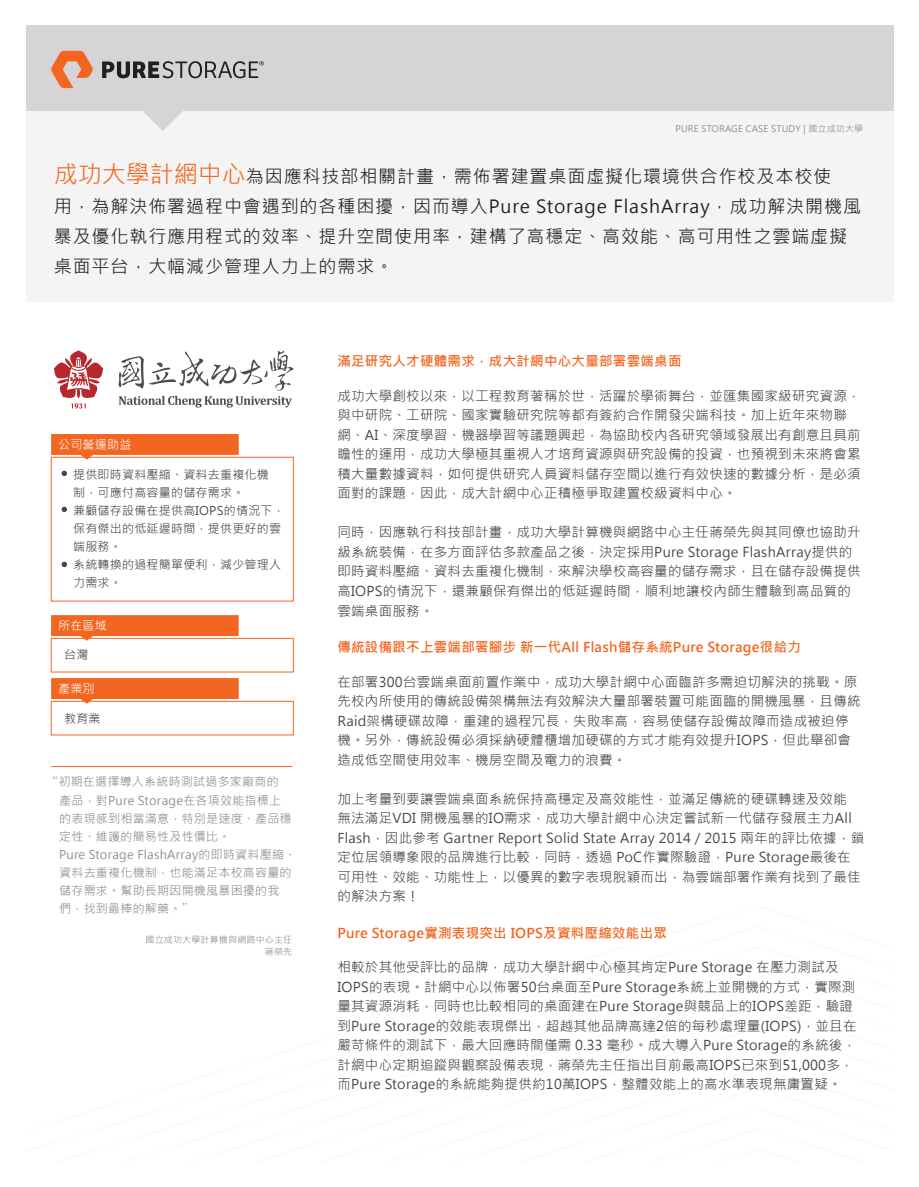
<style>
.page{position:relative;width:919px;height:1187px;background:#fff}
.page>*{position:absolute;margin:0;border:0;box-sizing:border-box;transform-origin:0 0}
.t1{font:18px/30px "Microsoft Jheng Hei";letter-spacing:.05em;color:#1f2020}
.t2{font:13.5px/19.5px "Microsoft Jheng Hei";letter-spacing:.02em;color:#474545}
.t3{font:700 13.5px "Microsoft Jheng Hei";letter-spacing:.02em;color:#f36621}
.t4{font:12px/18px "Microsoft Jheng Hei";letter-spacing:.02em;color:#8c8d8f}
.t5{font:12px/18px "Microsoft Jheng Hei";letter-spacing:.02em;color:#474545}
.t6{font:12px "Microsoft Jheng Hei";letter-spacing:.02em;color:#fff}
.t7{font:9px/12px "Microsoft Jheng Hei";letter-spacing:.02em;color:#8c8d8f;text-align:right}
.s1{font-size:24px;color:#f36621}
.s2{font-family:"Adobe Ming Std";font-weight:300}
</style>
<div class="page">
<svg style="left:118px;top:350px;width:176px;height:57px"></svg>
<svg style="left:54px;top:350px;width:49px;height:58px"></svg>
<div style="left:51px;top:457px;width:242px;height:144px;background:#fff;border:1px solid #f36621"></div>
<svg style="left:51px;top:678px;width:188px;height:25px;background:#f4783b"></svg>
<svg style="left:51px;top:434px;width:188px;height:25px;background:#f4783b"></svg>
<svg style="left:51px;top:615px;width:188px;height:25px;background:#f4783b"></svg>
<div style="left:26px;top:26px;width:867px;height:276px;background:#f3f4f3"></div>
<svg style="left:62px;top:506px;width:5px;height:6px"></svg>
<svg style="left:62px;top:561px;width:5px;height:6px"></svg>
<svg style="left:62px;top:470px;width:5px;height:6px"></svg>
<hr style="left:51px;top:766px;width:241px;height:1px;background:#f36621">
<div style="left:26px;top:26px;width:867px;height:85px;background:#d6d4d4"></div>
<svg style="left:51px;top:51px;width:42px;height:37px"></svg>
<svg style="left:102px;top:61px;width:162px;height:70px"></svg>
<p class="t7" style="left:675px;top:123px;width:189px">PURE STORAGE CASE STUDY | 國立成功大學</p>
<h1 class="t1" style="left:54px;top:162px;width:808px"><span class="s1">成功大學計網中心</span>為因應科技部相關計畫，需佈署建置桌面虛擬化環境供合作校及本校使<br>用，為解決佈署過程中會遇到的各種困擾，因而導入Pure Storage FlashArray，成功解決開機風暴及優化執行應用程式的效率、提升空間使用率，建構了高穩定、高效能、高可用性之雲端虛擬桌面平台，大幅減少管理人力上的需求。</h1>
<p class="t6" style="left:58px;top:437px;width:75px">公司營運助益</p>
<p class="t5" style="left:73px;top:465px;width:213px">提供即時資料壓縮、資料去重複化機<br>制，可應付高容量的儲存需求。<br>兼顧儲存設備在提供高IOPS的情況下，保有傑出的低延遲時間，提供更好的雲端服務。<br>系統轉換的過程簡單便利，減少管理人力需求。</p>
<p class="t6" style="left:58px;top:617px;width:50px">所在區域</p>
<p class="t5" style="left:64px;top:646px;width:26px">台灣</p>
<p class="t6" style="left:58px;top:680px;width:38px">產業別</p>
<p class="t5" style="left:64px;top:709px;width:38px">教育業</p>
<p class="t4" style="left:59px;top:773px;width:239px;text-indent:-13px"><span class="s2">“</span>初期在選擇導入系統時測試過多家廠商的<br>產品，對Pure Storage在各項效能指標上<br>的表現感到相當滿意，特別是速度、產品穩定性、維護的簡易性及性價比。<br>Pure Storage FlashArray的即時資料壓縮、資料去重複化機制，也能滿足本校高容量的儲存需求。幫助長期因開機風暴困擾的我<br>們，找到最棒的解藥。<span class="s2">”</span></p>
<p class="t7" style="left:145px;top:933px;width:148px">國立成功大學計算機與網路中心主任蔣榮先</p>
<p class="t3" style="left:337px;top:353px;width:345px">滿足研究人才硬體需求，成大計網中心大量部署雲端桌面</p>
<p class="t2" style="left:337px;top:386px;width:524px">成功大學創校以來，以工程教育著稱於世，活躍於學術舞台，並匯集國家級研究資源，與中研院、工研院、國家實驗研究院等都有簽約合作開發尖端科技。加上近年來物聯網、AI、深度學習、機器學習等議題興起，為協助校內各研究領域發展出有創意且具前瞻性的運用，成功大學極其重視人才培育資源與研究設備的投資，也預視到未來將會累積大量數據資料，如何提供研究人員資料儲存空間以進行有效快速的數據分析，是必須面對的課題，因此，成大計網中心正積極爭取建置校級資料中心。</p>
<p class="t2" style="left:337px;top:522px;width:524px">同時，因應執行科技部計畫，成功大學計算機與網路中心主任蔣榮先與其同僚也協助升級系統裝備，在多方面評估多款產品之後，決定採用Pure Storage FlashArray提供的即時資料壓縮、資料去重複化機制，來解決學校高容量的儲存需求，且在儲存設備提供高IOPS的情況下，還兼顧保有傑出的低延遲時間，順利地讓校內師生體驗到高品質的雲端桌面服務。</p>
<p class="t3" style="left:337px;top:639px;width:465px">傳統設備跟不上雲端部署腳步 新一代All Flash儲存系統Pure Storage很給力</p>
<p class="t2" style="left:337px;top:672px;width:524px">在部署300台雲端桌面前置作業中，成功大學計網中心面臨許多需迫切解決的挑戰。原先校內所使用的傳統設備架構無法有效解決大量部署裝置可能面臨的開機風暴，且傳統Raid架構硬碟故障，重建的過程冗長，失敗率高，容易使儲存設備故障而造成被迫停機。另外，傳統設備必須採納硬體櫃增加硬碟的方式才能有效提升IOPS，但此舉卻會造成低空間使用效率、機房空間及電力的浪費。</p>
<p class="t2" style="left:337px;top:789px;width:528px">加上考量到要讓雲端桌面系統保持高穩定及高效能性，並滿足傳統的硬碟轉速及效能<br>無法滿足VDI 開機風暴的IO需求，成功大學計網中心決定嘗試新一代儲存發展主力All Flash，因此參考 Gartner Report Solid State Array 2014 / 2015 兩年的評比依據，鎖定位居領導象限的品牌進行比較，同時，透過 PoC作實際驗證，Pure Storage最後在可用性、效能、功能性上，以優異的數字表現脫穎而出，為雲端部署作業有找到了最佳的解決方案！</p>
<p class="t3" style="left:337px;top:924px;width:331px">Pure Storage實測表現突出 IOPS及資料壓縮效能出眾</p>
<p class="t2" style="left:337px;top:957px;width:520px">相較於其他受評比的品牌，成功大學計網中心極其肯定Pure Storage 在壓力測試及IOPS的表現。計網中心以佈署50台桌面至Pure Storage系統上並開機的方式，實際測量其資源消耗，同時也比較相同的桌面建在Pure Storage與競品上的IOPS差距，驗證到Pure Storage的效能表現傑出，超越其他品牌高達2倍的每秒處理量(IOPS)，並且在嚴苛條件的測試下，最大回應時間僅需 0.33 毫秒。成大導入Pure Storage的系統後，計網中心定期追蹤與觀察設備表現，蔣榮先主任指出目前最高IOPS已來到51,000多，而Pure Storage的系統能夠提供約10萬IOPS，整體效能上的高水準表現無庸置疑。</p>
</div>
